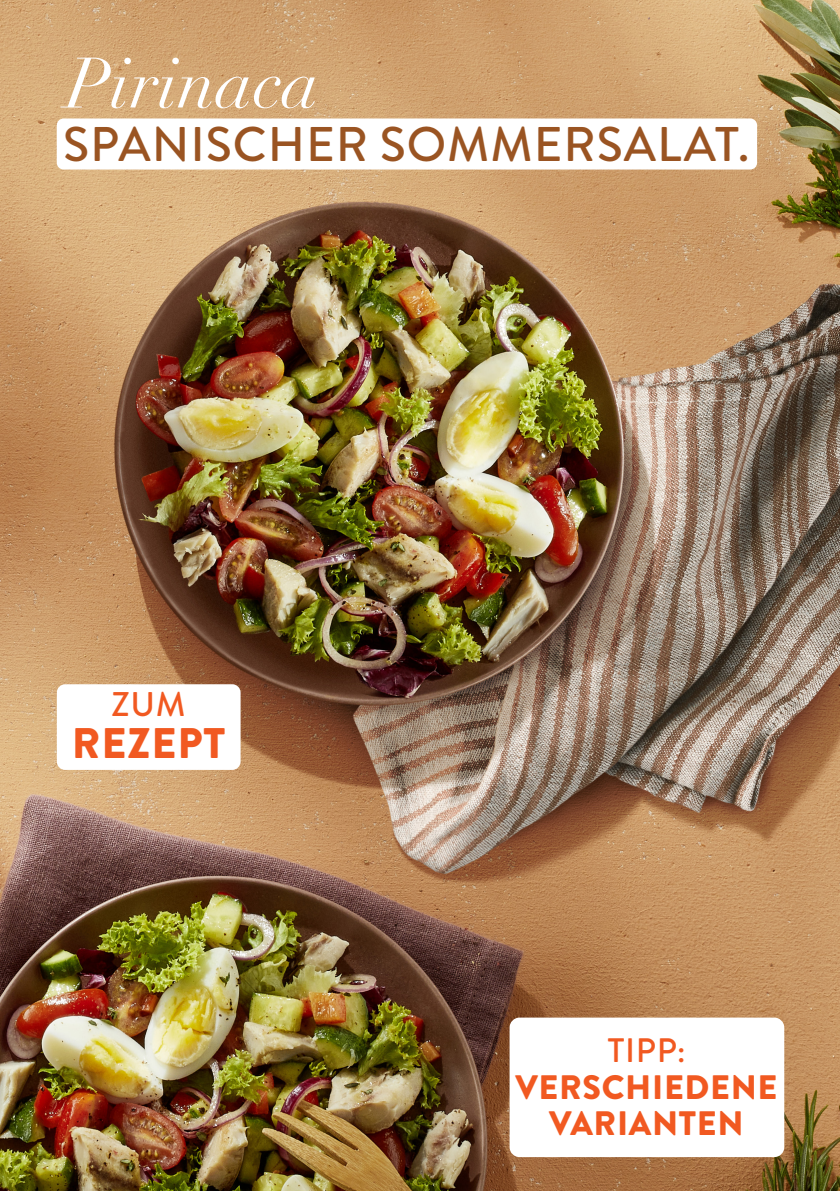
<style>
.page{position:relative;width:840px;height:1191px;background:#fff}
.page>*{position:absolute;margin:0;border:0;box-sizing:border-box;transform-origin:0 0}
.t1{font:italic 70px "Didot";color:#fff}
.t2{font:500 48.6px "Brandon Grotesque";letter-spacing:.02em;color:#9a5422}
.t3{font:900 42.8px "Brandon Grotesque";letter-spacing:.02em;color:#f15921}
.t4{font:500 34.2px "Brandon Grotesque";color:#f15921}
.t5{font:900 33.8px/36.4px "Brandon Grotesque";letter-spacing:.02em;color:#f15921;text-align:center}
.s1{font-weight:500}
</style>
<div class="page">
<img style="left:0;top:0;width:839px;height:1191px">
<div style="left:57px;top:118px;width:699px;height:51px;background:#fff;border-radius:7px"></div>
<div style="left:509px;top:1017px;width:274px;height:140px;background:#fff;border-radius:10px"></div>
<div style="left:57px;top:684px;width:183px;height:86px;background:#fff;border-radius:8px"></div>
<p class="t1" style="left:66px;top:40px;width:254px">Pirinaca</p>
<p class="t2" style="left:63px;top:111px;width:687px">SPANISCHER SOMMERSALAT.</p>
<p class="t4" style="left:111px;top:680px;width:75px">ZUM</p>
<p class="t3" style="left:72px;top:713px;width:155px">REZEPT</p>
<p class="t5" style="left:515px;top:1033px;width:263px"><span class="s1">TIPP:<br></span>VERSCHIEDENE<br>VARIANTEN</p>
</div>
